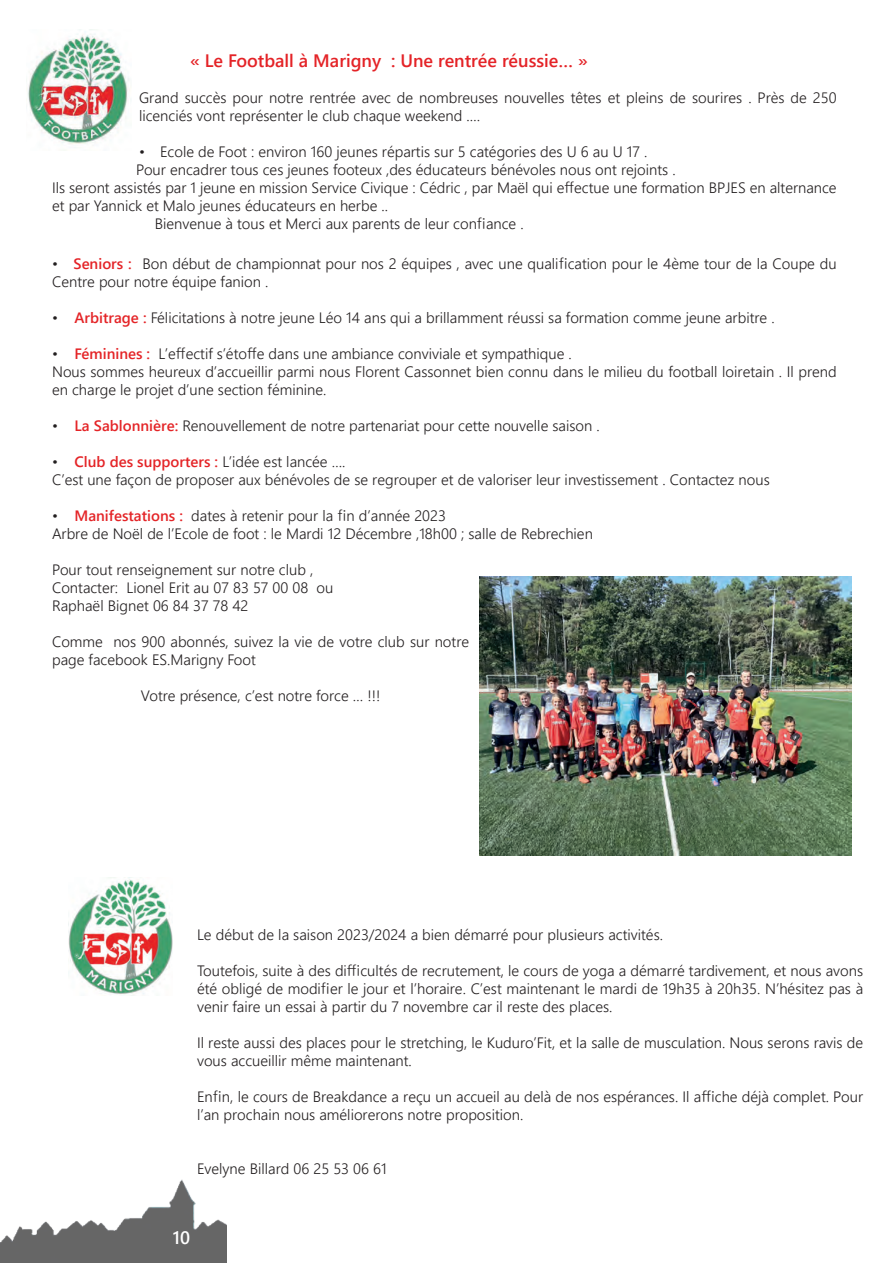
<style>
.page{position:relative;width:893px;height:1263px;background:#fff}
.page>*{position:absolute;margin:0;border:0;box-sizing:border-box;transform-origin:0 0}
.t1{font:700 18px "Yu Gothic UI";color:#e42327}
.t2{font:600 18px "Yu Gothic UI";color:#fff}
.t3{font:300 15px/18px "Yu Gothic UI";color:#231f20}
.s1{font-weight:700;color:#e42327}
.s2{font-weight:700;color:#e42427}
</style>
<div class="page">
<img style="left:0;top:1179px;width:227px;height:84px">
<img style="left:28px;top:29px;width:102px;height:115px">
<img style="left:479px;top:576px;width:372px;height:279px">
<img style="left:68px;top:877px;width:105px;height:118px">
<p class="t1" style="left:190px;top:51px;width:399px">« Le Football à Marigny : Une rentrée réussie… »</p>
<p class="t3" style="left:139px;top:87px;width:699px">Grand succès pour notre rentrée avec de nombreuses nouvelles têtes et pleins de sourires . Près de 250 licenciés vont représenter le club chaque weekend .…</p>
<p class="t3" style="left:139px;top:141px;width:510px">• Ecole de Foot : environ 160 jeunes répartis sur 5 catégories des U 6 au U 17 .</p>
<p class="t3" style="left:136px;top:159px;width:541px">Pour encadrer tous ces jeunes footeux ,des éducateurs bénévoles nous ont rejoints .</p>
<p class="t3" style="left:52px;top:177px;width:786px">Ils seront assistés par 1 jeune en mission Service Civique : Cédric , par Maël qui effectue une formation BPJES en alternance</p>
<p class="t3" style="left:52px;top:195px;width:337px">et par Yannick et Malo jeunes éducateurs en herbe ..</p>
<p class="t3" style="left:155px;top:213px;width:370px">Bienvenue à tous et Merci aux parents de leur confiance .</p>
<p class="t3" style="left:52px;top:253px;width:786px">• <span class="s1">Seniors :</span> Bon début de championnat pour nos 2 équipes , avec une qualification pour le 4ème tour de la Coupe du<br>Centre pour notre équipe fanion .</p>
<p class="t3" style="left:52px;top:307px;width:724px">• <span class="s2">Arbitrage :</span> Félicitations à notre jeune Léo 14 ans qui a brillamment réussi sa formation comme jeune arbitre .</p>
<p class="t3" style="left:52px;top:343px;width:786px">• <span class="s2">Féminines :</span> L’effectif s’étoffe dans une ambiance conviviale et sympathique .<br>Nous sommes heureux d’accueillir parmi nous Florent Cassonnet bien connu dans le milieu du football loiretain . Il prend en charge le projet d’une section féminine.</p>
<p class="t3" style="left:52px;top:415px;width:549px">• <span class="s2">La Sablonnière:</span> Renouvellement de notre partenariat pour cette nouvelle saison .</p>
<p class="t3" style="left:52px;top:451px;width:719px">• <span class="s2">Club des supporters :</span> L’idée est lancée ….<br>C’est une façon de proposer aux bénévoles de se regrouper et de valoriser leur investissement . Contactez nous</p>
<p class="t3" style="left:52px;top:505px;width:542px">• <span class="s2">Manifestations :</span> dates à retenir pour la fin d’année 2023<br>Arbre de Noël de l’Ecole de foot : le Mardi 12 Décembre ,18h00 ; salle de Rebrechien</p>
<p class="t3" style="left:52px;top:559px;width:283px">Pour tout renseignement sur notre club ,<br>Contacter: Lionel Erit au 07 83 57 00 08 ou<br>Raphaël Bignet 06 84 37 78 42</p>
<p class="t3" style="left:52px;top:631px;width:419px">Comme nos 900 abonnés, suivez la vie de votre club sur notre page facebook ES.Marigny Foot</p>
<p class="t3" style="left:141px;top:685px;width:241px">Votre présence, c’est notre force … !!!</p>
<p class="t3" style="left:197px;top:924px;width:467px">Le début de la saison 2023/2024 a bien démarré pour plusieurs activités.</p>
<p class="t3" style="left:197px;top:960px;width:668px;text-align:justify">Toutefois, suite à des difficultés de recrutement, le cours de yoga a démarré tardivement, et nous avons été obligé de modifier le jour et l’horaire. C’est maintenant le mardi de 19h35 à 20h35. N’hésitez pas à venir faire un essai à partir du 7 novembre car il reste des places.</p>
<p class="t3" style="left:197px;top:1032px;width:668px">Il reste aussi des places pour le stretching, le Kuduro’Fit, et la salle de musculation. Nous serons ravis de vous accueillir même maintenant.</p>
<p class="t3" style="left:197px;top:1086px;width:668px">Enfin, le cours de Breakdance a reçu un accueil au delà de nos espérances. Il affiche déjà complet. Pour l’an prochain nous améliorerons notre proposition.</p>
<p class="t3" style="left:197px;top:1158px;width:191px">Evelyne Billard 06 25 53 06 61</p>
<p class="t2" style="left:173px;top:1227px;width:19px">10</p>
</div>
